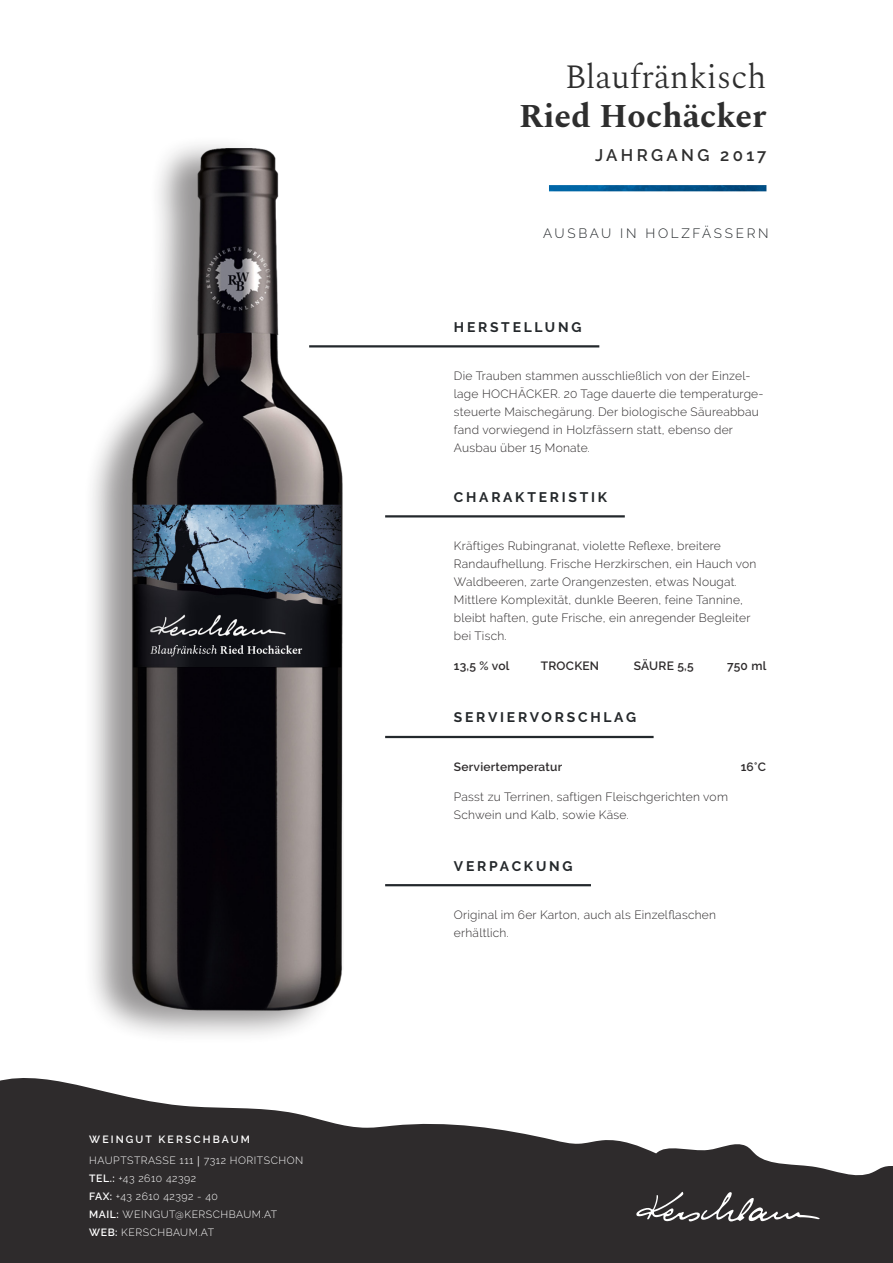
<style>
.page{position:relative;width:893px;height:1263px;background:#fff}
.page>*{position:absolute;margin:0;border:0;box-sizing:border-box;transform-origin:0 0}
.t1{font:300 33.45px "Spectral";color:#2e2e2e}
.t2{font:700 33.45px "Spectral";color:#2e2e2e}
.t3{font:600 16.8px "Raleway";letter-spacing:.2em;color:#2e2e2e}
.t4{font:700 13.8px "Raleway";letter-spacing:.2em;color:#24282b}
.t5{font:300 13.5px "Raleway";letter-spacing:.2em;color:#24282b}
.t6{font:300 12px/18px "Raleway";letter-spacing:.02em;color:#2e2b2c}
.t7{font:600 12px "Raleway";letter-spacing:.02em;color:#2e2b2c}
.t8{font:300 10.5px "Raleway";letter-spacing:.05em;color:#fff}
.t9{font:600 10.5px "Raleway";letter-spacing:.2em;color:#fff}
.s1{font-family:"Minion Pro";font-weight:400}
.s2{font-weight:600}
</style>
<div class="page">
<svg style="left:0;top:1078px;width:893px;height:185px;fill:#2e2b2c"></svg>
<img style="left:549px;top:185px;width:217px;height:6px">
<svg style="left:636px;top:1192px;width:184px;height:29px;background:#514f50"></svg>
<div style="left:83px;top:135px;width:257px;height:909px;background:#231f20;opacity:.47"></div>
<img style="left:131px;top:148px;width:212px;height:864px">
<hr style="left:309px;top:345px;width:290px;height:2px;background:#23282c">
<hr style="left:385px;top:736px;width:269px;height:2px;background:#23282c">
<hr style="left:385px;top:515px;width:240px;height:2px;background:#23282c">
<hr style="left:385px;top:884px;width:206px;height:2px;background:#23282c">
<p class="t9" style="left:89px;top:1133px;width:162px">WEINGUT KERSCHBAUM</p>
<p class="t8" style="left:89px;top:1154px;width:215px">HAUPTSTRASSE 111 <span class="s1">|</span> 7312 HORITSCHON</p>
<p class="t8" style="left:89px;top:1172px;width:108px"><span class="s2">TEL.:</span> +43 2610 42392</p>
<p class="t8" style="left:89px;top:1190px;width:130px"><span class="s2">FAX:</span> +43 2610 42392 - 40</p>
<p class="t8" style="left:89px;top:1208px;width:190px"><span class="s2">MAIL:</span> WEINGUT@KERSCHBAUM.AT</p>
<p class="t8" style="left:89px;top:1226px;width:126px"><span class="s2">WEB:</span> KERSCHBAUM.AT</p>
<p class="t1" style="left:565px;top:53px;width:203px">Blaufränkisch</p>
<p class="t2" style="left:519px;top:92px;width:249px">Ried Hochäcker</p>
<p class="t3" style="left:595px;top:145px;width:173px">JAHRGANG 2017</p>
<p class="t5" style="left:543px;top:225px;width:227px">AUSBAU IN HOLZFÄSSERN</p>
<p class="t4" style="left:454px;top:319px;width:129px">HERSTELLUNG</p>
<p class="t6" style="left:454px;top:367px;width:311px">Die Trauben stammen ausschließlich von der Einzel&shy;lage HOCHÄCKER. 20 Tage dauerte die temperaturge&shy;steuerte Maischegärung. Der biologische Säureabbau fand vorwiegend in Holzfässern statt, ebenso der Ausbau über 15 Monate.</p>
<p class="t4" style="left:454px;top:489px;width:155px">CHARAKTERISTIK</p>
<p class="t6" style="left:454px;top:536px;width:304px">Kräftiges Rubingranat, violette Reflexe, breitere Randaufhellung. Frische Herzkirschen, ein Hauch von Waldbeeren, zarte Orangenzesten, etwas Nougat.<br>Mittlere Komplexität, dunkle Beeren, feine Tannine, bleibt haften, gute Frische, ein anregender Begleiter bei Tisch.</p>
<p class="t7" style="left:454px;top:658px;width:57px">13,5 % vol</p>
<p class="t7" style="left:541px;top:658px;width:60px">TROCKEN</p>
<p class="t7" style="left:634px;top:658px;width:61px">SÄURE 5,5</p>
<p class="t7" style="left:727px;top:658px;width:41px">750 ml</p>
<p class="t4" style="left:454px;top:710px;width:184px">SERVIERVORSCHLAG</p>
<p class="t7" style="left:454px;top:760px;width:110px">Serviertemperatur</p>
<p class="t7" style="left:741px;top:760px;width:27px">16°C</p>
<p class="t6" style="left:454px;top:787px;width:276px">Passt zu Terrinen, saftigen Fleischgerichten vom<br>Schwein und Kalb, sowie Käse.</p>
<p class="t4" style="left:454px;top:858px;width:120px">VERPACKUNG</p>
<p class="t6" style="left:454px;top:906px;width:264px">Original im 6er Karton, auch als Einzelflaschen</p>
<p class="t6" style="left:454px;top:924px;width:56px">erhältlich.</p>
</div>
